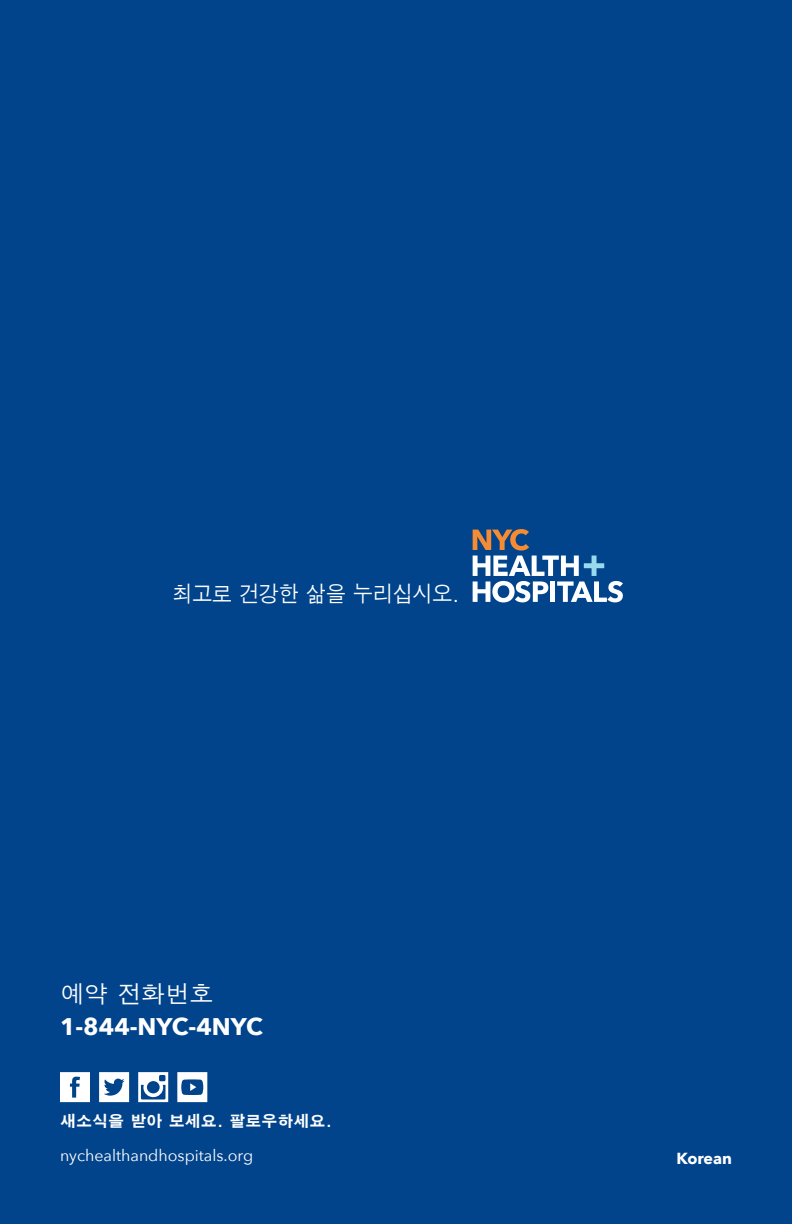
<style>
.page{position:relative;width:792px;height:1224px;background:#01448c}
.page>*{position:absolute;margin:0;border:0;box-sizing:border-box;transform-origin:0 0}
.text_subhead{font:700 24px "Avenir Next";color:#fff}
.text_subhead-2{font:500 24px "SM Gothic Std";color:#fff}
.t1{font:500 22.2px "SM Gothic Std";letter-spacing:-.035em;color:#fff;scale:.92 1}
.t2{font:16px "Avenir Next";color:#fff}
.t3{font:700 16px "SM Gothic Std";color:#fff}
.t4{font:700 16px "Avenir Next";letter-spacing:-.005em;color:#fff}
</style>
<div class="page">
<svg style="left:473px;top:529px;width:150px;height:73px"></svg>
<svg style="left:60px;top:1072px;width:30px;height:30px"></svg>
<svg style="left:138px;top:1072px;width:30px;height:30px"></svg>
<svg style="left:99px;top:1072px;width:30px;height:30px"></svg>
<svg style="left:177px;top:1072px;width:30px;height:30px"></svg>
<p class="t1" style="left:172px;top:583px;width:314px">최고로 건강한 삶을 누리십시오.</p>
<p class="text_subhead-2" style="left:60px;top:981px;width:155px">예약 전화번호</p>
<p class="text_subhead" style="left:60px;top:1005px;width:204px">1-844-NYC-4NYC</p>
<p class="t3" style="left:60px;top:1113px;width:273px">새소식을 받아 보세요. 팔로우하세요.</p>
<p class="t2" style="left:60px;top:1142px;width:195px">nychealthandhospitals.org</p>
<p class="t4" style="left:677px;top:1145px;width:57px">Korean</p>
</div>
